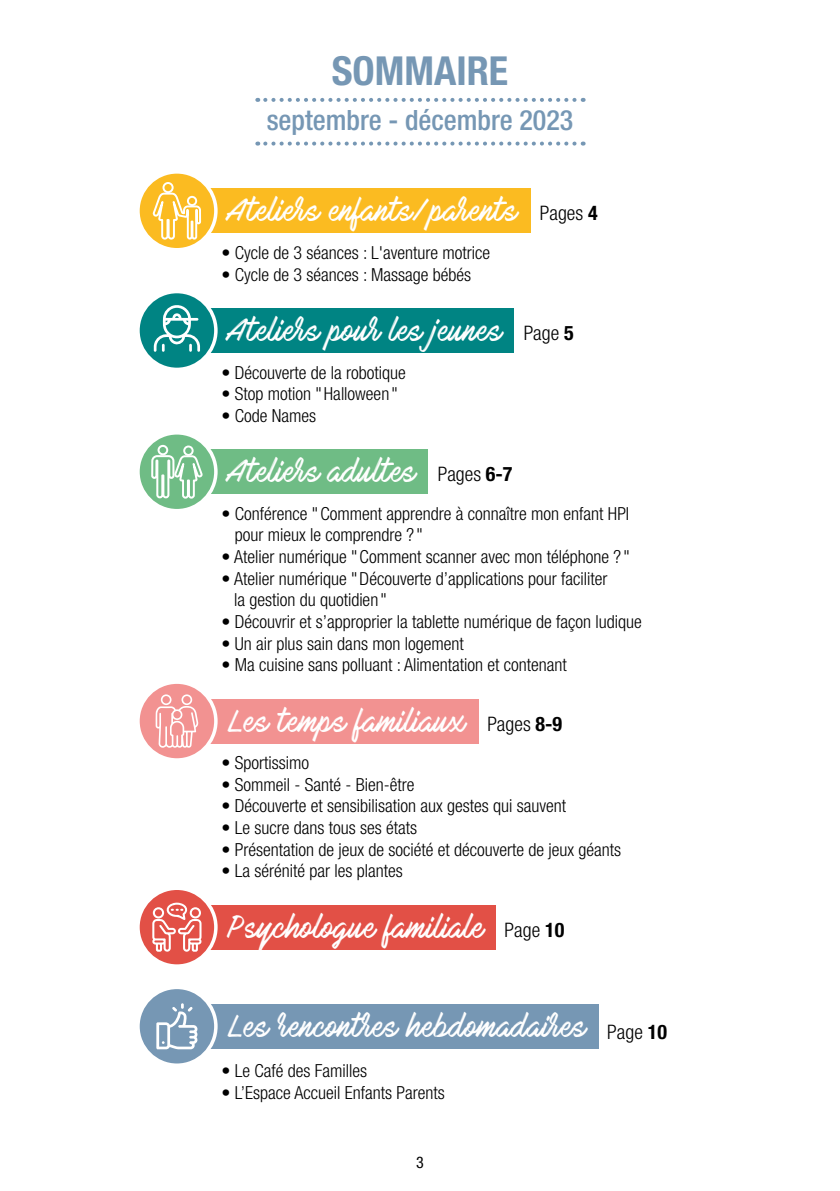
<style>
.page{position:relative;width:840px;height:1191px;background:#fff}
.page>*{position:absolute;margin:0;border:0;box-sizing:border-box;transform-origin:0 0}
.t1{font:700 condensed 40px "Helvetica Neue LT Pro";color:#7697b4}
.t2{font:28px "Mark My Words";letter-spacing:.02em;color:#fff}
.t3{font:500 condensed 28px "Helvetica Neue LT Pro";color:#7697b4}
.t4{font:300 condensed 18px/21.6px "Helvetica Neue LT Pro";color:#000}
.t5{font:condensed 16px "Helvetica Neue LT Pro";color:#000}
.s1{font-family:"Helvetica Neue LT Pro";font-weight:300;font-stretch:condensed;font-size:20px;color:#000}
.s2{font-family:"Helvetica Neue LT Pro";font-weight:700;font-stretch:condensed;font-size:20px;color:#000}
</style>
<div class="page">
<div style="left:172px;top:188px;width:358px;height:45px;background:#fbbb21"></div>
<svg style="left:138px;top:172px;width:78px;height:78px;fill:#fbbb21"></svg>
<svg style="left:153px;top:184px;width:49px;height:57px"></svg>
<div style="left:187px;top:196px;width:10px;height:10px;border:2px solid #fff;border-radius:50%"></div>
<div style="left:162px;top:182px;width:11px;height:11px;border:2px solid #fff;border-radius:50%"></div>
<div style="left:136px;top:170px;width:81px;height:81px;border:3px solid #fff;border-radius:50%"></div>
<div style="left:172px;top:308px;width:342px;height:45px;background:#008483"></div>
<svg style="left:138px;top:291px;width:78px;height:78px;fill:#008483"></svg>
<svg style="left:154px;top:303px;width:46px;height:49px"></svg>
<div style="left:136px;top:290px;width:81px;height:81px;border:3px solid #fff;border-radius:50%"></div>
<div style="left:172px;top:449px;width:256px;height:45px;background:#6fbc85"></div>
<svg style="left:138px;top:433px;width:78px;height:78px;fill:#6fbc85"></svg>
<div style="left:183px;top:445px;width:10px;height:11px;border:2px solid #fff;border-radius:50%"></div>
<svg style="left:150px;top:446px;width:53px;height:53px"></svg>
<div style="left:157px;top:445px;width:11px;height:10px;border:2px solid #fff;border-radius:50%"></div>
<div style="left:136px;top:431px;width:81px;height:81px;border:3px solid #fff;border-radius:50%"></div>
<div style="left:172px;top:698px;width:306px;height:45px;background:#f29291"></div>
<svg style="left:138px;top:682px;width:78px;height:78px;fill:#f29291"></svg>
<svg style="left:155px;top:694px;width:43px;height:54px"></svg>
<div style="left:136px;top:680px;width:81px;height:81px;border:3px solid #fff;border-radius:50%"></div>
<div style="left:172px;top:904px;width:323px;height:45px;background:#e25046"></div>
<svg style="left:138px;top:888px;width:78px;height:78px;fill:#e25046"></svg>
<svg style="left:152px;top:902px;width:50px;height:50px"></svg>
<div style="left:136px;top:886px;width:81px;height:81px;border:3px solid #fff;border-radius:50%"></div>
<div style="left:172px;top:1004px;width:426px;height:44px;background:#7697b4"></div>
<svg style="left:138px;top:987px;width:78px;height:78px;fill:#7697b4"></svg>
<svg style="left:156px;top:1003px;width:42px;height:46px"></svg>
<div style="left:136px;top:985px;width:81px;height:82px;border:3px solid #fff;border-radius:50%"></div>
<svg style="left:265px;top:98px;width:318px;height:4px"></svg>
<svg style="left:265px;top:142px;width:318px;height:4px"></svg>
<h1 class="t1" style="left:331px;top:47px;width:178px">SOMMAIRE</h1>
<h2 class="t3" style="left:266px;top:104px;width:308px">septembre - décembre 2023</h2>
<h2 class="t2" style="left:228px;top:195px;width:371px">Ateliers enfants/parents <span class="s1">Pages</span> <span class="s2">4</span></h2>
<p class="t4" style="left:221px;top:242px;width:270px">• Cycle de 3 séances : L'aventure motrice</p>
<p class="t4" style="left:221px;top:263px;width:251px">• Cycle de 3 séances : Massage bébés</p>
<h2 class="t2" style="left:228px;top:315px;width:347px">Ateliers pour les jeunes <span class="s1">Page</span> <span class="s2">5</span></h2>
<p class="t4" style="left:221px;top:361px;width:186px">• Découverte de la robotique</p>
<p class="t4" style="left:221px;top:383px;width:178px">• Stop motion "Halloween "</p>
<p class="t4" style="left:221px;top:404px;width:96px">• Code Names</p>
<h2 class="t2" style="left:228px;top:456px;width:286px">Ateliers adultes <span class="s1">Pages</span> <span class="s2">6-7</span></h2>
<p class="t4" style="left:234px;top:502px;width:396px;text-indent:-13px">• Conférence "Comment apprendre à connaître mon enfant HPI pour mieux le comprendre ? "</p>
<p class="t4" style="left:221px;top:546px;width:410px">• Atelier numérique "Comment scanner avec mon téléphone ? "</p>
<p class="t4" style="left:234px;top:567px;width:375px;text-indent:-13px">• Atelier numérique "Découverte d’applications pour faciliter la gestion du quotidien "</p>
<p class="t4" style="left:221px;top:610px;width:422px">• Découvrir et s’approprier la tablette numérique de façon ludique</p>
<p class="t4" style="left:221px;top:632px;width:244px">• Un air plus sain dans mon logement</p>
<p class="t4" style="left:221px;top:654px;width:347px">• Ma cuisine sans polluant : Alimentation et contenant</p>
<h2 class="t2" style="left:228px;top:705px;width:336px">Les temps familiaux <span class="s1">Pages</span> <span class="s2">8-9</span></h2>
<p class="t4" style="left:221px;top:752px;width:89px">• Sportissimo</p>
<p class="t4" style="left:221px;top:773px;width:194px">• Sommeil - Santé - Bien-être</p>
<p class="t4" style="left:221px;top:795px;width:346px">• Découverte et sensibilisation aux gestes qui sauvent</p>
<p class="t4" style="left:221px;top:816px;width:197px">• Le sucre dans tous ses états</p>
<p class="t4" style="left:221px;top:838px;width:401px">• Présentation de jeux de société et découverte de jeux géants</p>
<p class="t4" style="left:221px;top:860px;width:183px">• La sérénité par les plantes</p>
<h2 class="t2" style="left:228px;top:911px;width:338px">Psychologue familiale <span class="s1">Page</span> <span class="s2">10</span></h2>
<h2 class="t2" style="left:228px;top:1010px;width:440px">Les rencontres hebdomadaires <span class="s1">Page</span> <span class="s2">10</span></h2>
<p class="t4" style="left:221px;top:1060px;width:147px">• Le Café des Familles</p>
<p class="t4" style="left:221px;top:1081px;width:225px">• L’Espace Accueil Enfants Parents</p>
<p class="t5" style="left:416px;top:1153px;width:9px">3</p>
</div>
